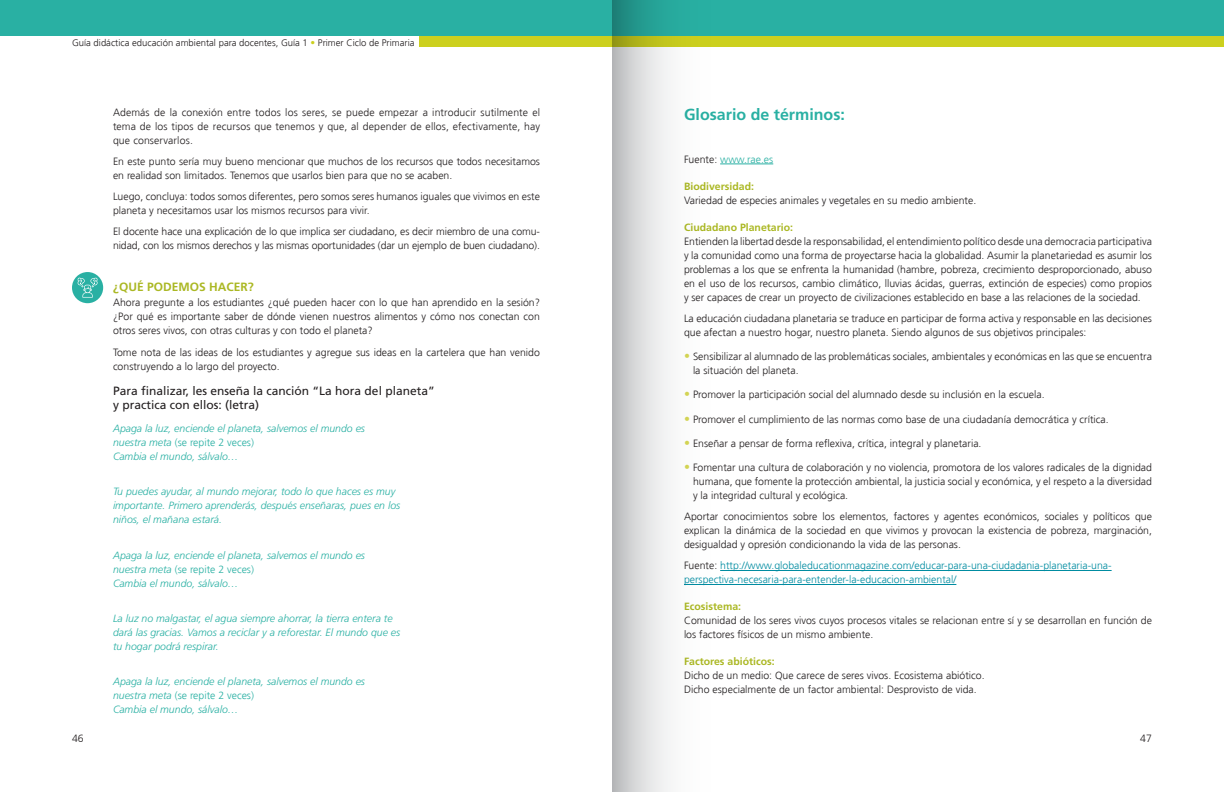
<style>
.page{position:relative;width:1224px;height:792px;background:#fff}
.page>*{position:absolute;margin:0;border:0;box-sizing:border-box;transform-origin:0 0}
.t1{font:700 16px "Frutiger";color:#29b0a3}
.t2{font:12px/14px "Frutiger";color:#231f20}
.t3{font:700 12px "Frutiger";color:#abb824}
.t4{font:300 10.5px/14px "Frutiger";color:#231f20}
.t5{font:italic 300 10.5px/14px "Frutiger";color:#29b0a3}
.t6{font:300 10.5px/14px "Frutiger";color:#008ca1}
.t7{font:700 10.5px "Frutiger";color:#abb824}
.t8{font:300 10.5px "Frutiger";color:#29b0a3}
.t9{font:300 9.5px "Frutiger";color:#231f20}
.s1{color:#ccd01e}
.s2{font-style:normal}
.s3{color:#231f20}
.s4{font-weight:400;font-size:12px;color:#d6d756}
</style>
<div class="page">
<hr style="left:720px;top:164px;width:53px;height:1px;background:#29b0a3">
<hr style="left:720px;top:570px;width:392px;height:1px;background:#008ca1">
<hr style="left:684px;top:584px;width:272px;height:1px;background:#008ca1">
<div style="left:72px;top:272px;width:31px;height:31px;background:#29b0a3;border-radius:50%"></div>
<svg style="left:77px;top:277px;width:21px;height:21px"></svg>
<div style="left:420px;top:35px;width:192px;height:12px;background:#ccd01e"></div>
<div style="left:0;top:0;width:612px;height:35px;background:#29b0a3"></div>
<div style="left:612px;top:35px;width:612px;height:12px;background:#ccd01e"></div>
<div style="left:612px;top:0;width:612px;height:35px;background:#29b0a3"></div>
<svg style="left:612px;top:0;width:124px;height:792px"></svg>
<p class="t9" style="left:72px;top:37px;width:344px">Guía didáctica educación ambiental para docentes, Guía 1 <span class="s1">•</span> Primer Ciclo de Primaria</p>
<p class="t4" style="left:113px;top:105px;width:429px;text-align:justify">Además de la conexión entre todos los seres, se puede empezar a introducir sutilmente el tema de los tipos de recursos que tenemos y que, al depender de ellos, efectivamente, hay que conservarlos.</p>
<p class="t4" style="left:113px;top:155px;width:429px">En este punto sería muy bueno mencionar que muchos de los recursos que todos necesitamos en realidad son limitados. Tenemos que usarlos bien para que no se acaben.</p>
<p class="t4" style="left:113px;top:190px;width:429px">Luego, concluya: todos somos diferentes, pero somos seres humanos iguales que vivimos en este planeta y necesitamos usar los mismos recursos para vivir.</p>
<p class="t4" style="left:113px;top:225px;width:429px">El docente hace una explicación de lo que implica ser ciudadano, es decir miembro de una comu&shy;nidad, con los mismos derechos y las mismas oportunidades (dar un ejemplo de buen ciudadano).</p>
<p class="t3" style="left:113px;top:280px;width:142px">¿QUÉ PODEMOS HACER?</p>
<p class="t4" style="left:113px;top:296px;width:429px;text-align:justify">Ahora pregunte a los estudiantes ¿qué pueden hacer con lo que han aprendido en la sesión? ¿Por qué es importante saber de dónde vienen nuestros alimentos y cómo nos conectan con otros seres vivos, con otras culturas y con todo el planeta?</p>
<p class="t4" style="left:113px;top:345px;width:429px">Tome nota de las ideas de los estudiantes y agregue sus ideas en la cartelera que han venido construyendo a lo largo del proyecto.</p>
<p class="t2" style="left:113px;top:384px;width:323px">Para finalizar, les enseña la canción “La hora del planeta” y practica con ellos: (letra)</p>
<p class="t5" style="left:113px;top:422px;width:254px">Apaga la luz, enciende el planeta, salvemos el mundo es nuestra meta <span class="s2">(se repite 2 veces)<br></span>Cambia el mundo, sálvalo…</p>
<p class="t5" style="left:113px;top:485px;width:289px">Tu puedes ayudar, al mundo mejorar, todo lo que haces es muy importante. Primero aprenderás, después enseñaras, pues en los niños, el mañana estará.</p>
<p class="t5" style="left:113px;top:548px;width:254px">Apaga la luz, enciende el planeta, salvemos el mundo es nuestra meta <span class="s2">(se repite 2 veces)<br></span>Cambia el mundo, sálvalo…</p>
<p class="t5" style="left:113px;top:611px;width:289px">La luz no malgastar, el agua siempre ahorrar, la tierra entera te dará las gracias. Vamos a reciclar y a reforestar. El mundo que es tu hogar podrá respirar.</p>
<p class="t5" style="left:113px;top:674px;width:254px">Apaga la luz, enciende el planeta, salvemos el mundo es nuestra meta <span class="s2">(se repite 2 veces)<br></span>Cambia el mundo, sálvalo…</p>
<h1 class="t1" style="left:684px;top:105px;width:162px">Glosario de términos:</h1>
<p class="t8" style="left:684px;top:153px;width:91px"><span class="s3">Fuente:</span> www.rae.es</p>
<p class="t7" style="left:684px;top:180px;width:72px">Biodiversidad:</p>
<p class="t4" style="left:684px;top:193px;width:294px">Variedad de especies animales y vegetales en su medio ambiente.</p>
<p class="t7" style="left:684px;top:221px;width:111px">Ciudadano Planetario:</p>
<p class="t4" style="left:684px;top:234px;width:470px;text-align:justify">Entienden la libertad desde la responsabilidad, el entendimiento político desde una democracia participativa y la comunidad como una forma de proyectarse hacia la globalidad. Asumir la planetariedad es asumir los problemas a los que se enfrenta la humanidad (hambre, pobreza, crecimiento desproporcionado, abuso en el uso de los recursos, cambio climático, lluvias ácidas, guerras, extinción de especies) como propios y ser capaces de crear un proyecto de civilizaciones establecido en base a las relaciones de la sociedad.</p>
<p class="t4" style="left:684px;top:312px;width:470px">La educación ciudadana planetaria se traduce en participar de forma activa y responsable en las decisiones que afectan a nuestro hogar, nuestro planeta. Siendo algunos de sus objetivos principales:</p>
<p class="t4" style="left:693px;top:350px;width:461px;text-indent:-9px"><span class="s4">•</span> Sensibilizar al alumnado de las problemáticas sociales, ambientales y económicas en las que se encuentra la situación del planeta.</p>
<p class="t4" style="left:684px;top:388px;width:362px"><span class="s4">•</span> Promover la participación social del alumnado desde su inclusión en la escuela.</p>
<p class="t4" style="left:684px;top:412px;width:426px"><span class="s4">•</span> Promover el cumplimiento de las normas como base de una ciudadanía democrática y crítica.</p>
<p class="t4" style="left:684px;top:436px;width:299px"><span class="s4">•</span> Enseñar a pensar de forma reflexiva, crítica, integral y planetaria.</p>
<p class="t4" style="left:693px;top:461px;width:461px;text-align:justify;text-indent:-9px"><span class="s4">•</span> Fomentar una cultura de colaboración y no violencia, promotora de los valores radicales de la dignidad humana, que fomente la protección ambiental, la justicia social y económica, y el respeto a la diversidad y la integridad cultural y ecológica.</p>
<p class="t4" style="left:684px;top:510px;width:470px;text-align:justify">Aportar conocimientos sobre los elementos, factores y agentes económicos, sociales y políticos que explican la dinámica de la sociedad en que vivimos y provocan la existencia de pobreza, marginación, desigualdad y opresión condicionando la vida de las personas.</p>
<p class="t6" style="left:684px;top:559px;width:429px"><span class="s3">Fuente:</span> http://www.globaleducationmagazine.com/educar-para-una-ciudadania-planetaria-una&shy;perspectiva-necesaria-para-entender-la-educacion-ambiental/</p>
<p class="t7" style="left:684px;top:601px;width:59px">Ecosistema:</p>
<p class="t4" style="left:684px;top:614px;width:469px">Comunidad de los seres vivos cuyos procesos vitales se relacionan entre sí y se desarrollan en función de los factores físicos de un mismo ambiente.</p>
<p class="t7" style="left:684px;top:656px;width:92px">Factores abióticos:</p>
<p class="t4" style="left:684px;top:669px;width:302px">Dicho de un medio: Que carece de seres vivos. Ecosistema abiótico.<br>Dicho especialmente de un factor ambiental: Desprovisto de vida.</p>
<p class="t4" style="left:72px;top:732px;width:13px">46</p>
<p class="t4" style="left:1140px;top:732px;width:13px">47</p>
</div>
